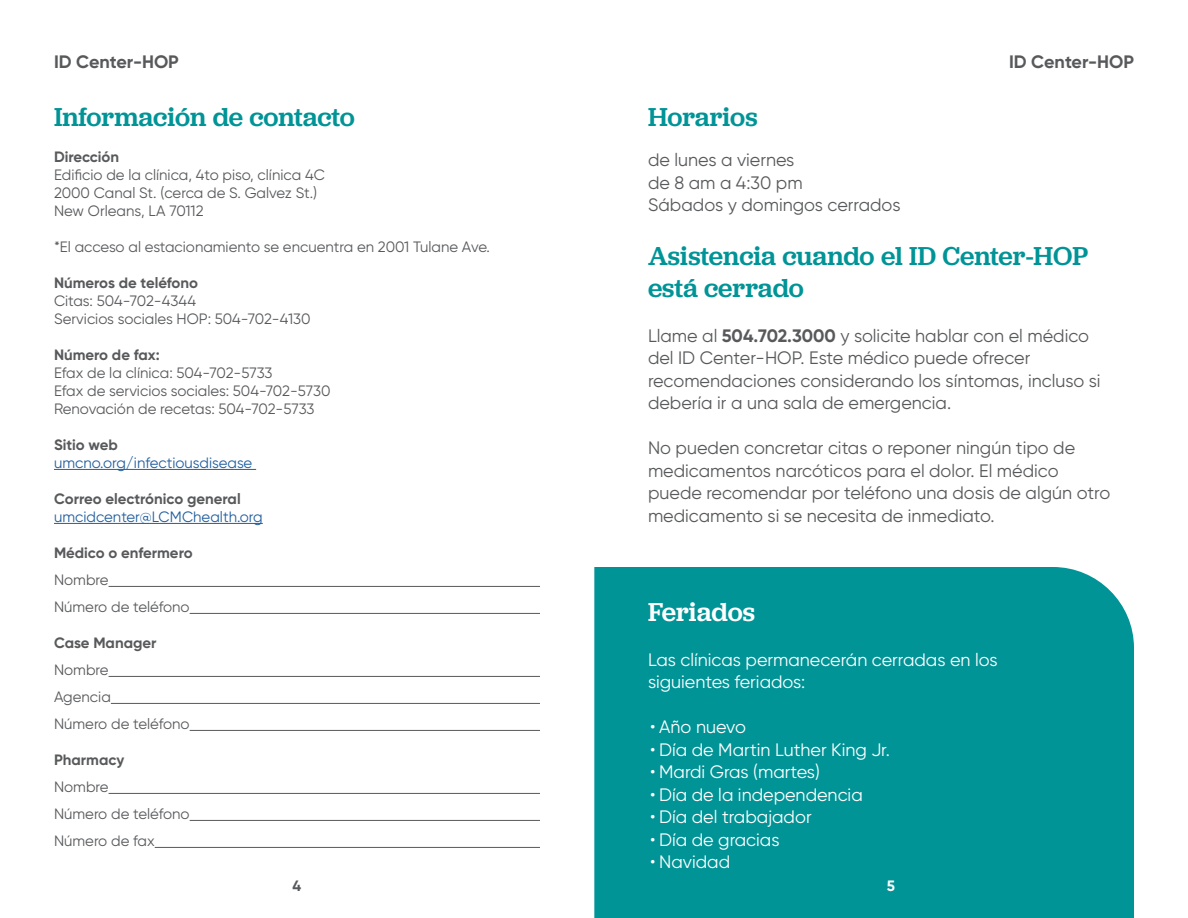
<style>
.page{position:relative;width:1188px;height:918px;background:#fff}
.page>*{position:absolute;margin:0;border:0;box-sizing:border-box;transform-origin:0 0}
.t1{font:500 27px/31.5px "Jubilat";color:#009497}
.t2{font:500 27px "Jubilat";color:#fff}
.t3{font:18px/22.5px "Gilroy";color:#58595b}
.t4{font:18px/22.5px "Gilroy";color:#fff}
.t5{font:700 18px "Gilroy";color:#58595b}
.t6{font:15px/18px "Gilroy";color:#58595b}
.t7{font:700 15px "Gilroy";color:#58595b}
.t8{font:15px "Gilroy";color:#215e9e}
.t9{font:700 15px "Gilroy";color:#fff}
.s1{font-weight:700}
</style>
<div class="page">
<hr style="left:54px;top:469px;width:202px;height:1px;background:#215e9e">
<hr style="left:54px;top:523px;width:209px;height:1px;background:#215e9e">
<hr style="left:109px;top:586px;width:431px;height:1px;background:#58595b">
<hr style="left:190px;top:613px;width:350px;height:1px;background:#58595b">
<hr style="left:109px;top:676px;width:431px;height:1px;background:#58595b">
<hr style="left:111px;top:703px;width:429px;height:1px;background:#58595b">
<hr style="left:190px;top:730px;width:350px;height:1px;background:#58595b">
<hr style="left:109px;top:793px;width:431px;height:1px;background:#58595b">
<hr style="left:190px;top:820px;width:350px;height:1px;background:#58595b">
<hr style="left:155px;top:847px;width:385px;height:1px;background:#58595b">
<div style="left:594px;top:567px;width:540px;height:351px;background:#009497"></div>
<p class="t5" style="left:54px;top:51px;width:126px">ID Center-HOP</p>
<p class="t5" style="left:1009px;top:51px;width:126px">ID Center-HOP</p>
<h1 class="t1" style="left:54px;top:100px;width:303px">Información de contacto</h1>
<p class="t7" style="left:54px;top:147px;width:67px">Dirección</p>
<p class="t6" style="left:54px;top:166px;width:272px">Edificio de la clínica, 4to piso, clínica 4C<br>2000 Canal St. (cerca de S. Galvez St.)<br>New Orleans, LA 70112</p>
<p class="t6" style="left:54px;top:238px;width:438px">*El acceso al estacionamiento se encuentra en 2001 Tulane Ave.</p>
<p class="t7" style="left:54px;top:273px;width:146px">Números de teléfono</p>
<p class="t6" style="left:54px;top:292px;width:258px">Citas: 504-702-4344<br>Servicios sociales HOP: 504-702-4130</p>
<p class="t7" style="left:54px;top:345px;width:107px">Número de fax:</p>
<p class="t6" style="left:54px;top:364px;width:278px">Efax de la clínica: 504-702-5733<br>Efax de servicios sociales: 504-702-5730<br>Renovación de recetas: 504-702-5733</p>
<p class="t7" style="left:54px;top:435px;width:65px">Sitio web</p>
<p class="t8" style="left:54px;top:454px;width:200px">umcno.org/infectiousdisease</p>
<p class="t7" style="left:54px;top:489px;width:188px">Correo electrónico general</p>
<p class="t8" style="left:54px;top:508px;width:210px">umcidcenter@LCMChealth.org</p>
<p class="t7" style="left:54px;top:543px;width:140px">Médico o enfermero</p>
<p class="t6" style="left:54px;top:566px;width:137px;line-height:27px">Nombre<br>Número de teléfono</p>
<p class="t7" style="left:54px;top:633px;width:104px">Case Manager</p>
<p class="t6" style="left:54px;top:656px;width:137px;line-height:27px">Nombre<br>Agencia<br>Número de teléfono</p>
<p class="t7" style="left:54px;top:750px;width:72px">Pharmacy</p>
<p class="t6" style="left:54px;top:773px;width:137px;line-height:27px">Nombre<br>Número de teléfono<br>Número de fax</p>
<h1 class="t1" style="left:648px;top:100px;width:111px">Horarios</h1>
<p class="t3" style="left:648px;top:149px;width:254px">de lunes a viernes<br>de 8 am a 4:30 pm<br>Sábados y domingos cerrados</p>
<h1 class="t1" style="left:648px;top:240px;width:442px">Asistencia cuando el ID Center-HOP está cerrado</h1>
<p class="t3" style="left:648px;top:324px;width:454px">Llame al <span class="s1">504.702.3000</span> y solicite hablar con el médico del ID Center-HOP. Este médico puede ofrecer recomendaciones considerando los síntomas, incluso si debería ir a una sala de emergencia.</p>
<p class="t3" style="left:648px;top:437px;width:464px">No pueden concretar citas o reponer ningún tipo de medicamentos narcóticos para el dolor. El médico puede recomendar por teléfono una dosis de algún otro medicamento si se necesita de inmediato.</p>
<h1 class="t2" style="left:648px;top:594px;width:108px">Feriados</h1>
<p class="t4" style="left:648px;top:648px;width:351px">Las clínicas permanecerán cerradas en los siguientes feriados:</p>
<p class="t4" style="left:650px;top:715px;width:97px">• Año nuevo</p>
<p class="t4" style="left:650px;top:738px;width:241px">• Día de Martin Luther King Jr.</p>
<p class="t4" style="left:650px;top:760px;width:171px">• Mardi Gras (martes)</p>
<p class="t4" style="left:650px;top:783px;width:214px">• Día de la independencia</p>
<p class="t4" style="left:650px;top:805px;width:163px">• Día del trabajador</p>
<p class="t4" style="left:650px;top:828px;width:131px">• Día de gracias</p>
<p class="t4" style="left:650px;top:850px;width:81px">• Navidad</p>
<p class="t7" style="left:293px;top:876px;width:10px">4</p>
<p class="t9" style="left:887px;top:876px;width:10px">5</p>
</div>
